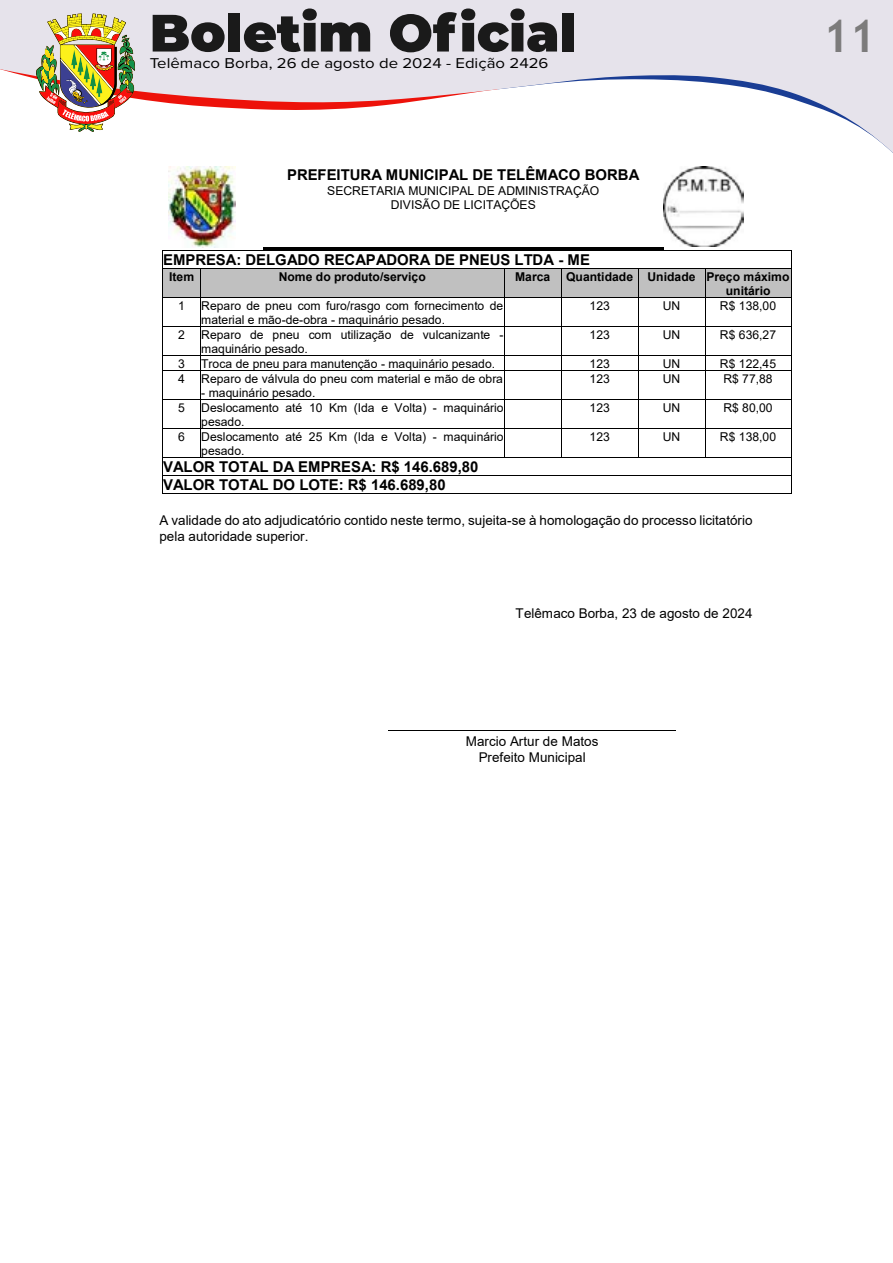
<style>
.page{position:relative;width:893px;height:1263px;background:#fff}
.page>*{position:absolute;margin:0;border:0;box-sizing:border-box;transform-origin:0 0}
.t1{font:700 45px "Trebuchet MS";color:#7c7b7b}
.t2{font:700 14.85px/18.1px "Arial";color:#000}
.t3{font:14.7px "Proxima Nova";color:#000;scale:1.14 1}
.t4{font:13.5px/15.6px "Arial";color:#000}
.t5{font:12.15px/14px "Arial";letter-spacing:.005em;color:#000}
.t6{font:700 12.15px/14.1px "Arial";color:#000}
</style>
<div class="page">
<div style="left:0;top:0;width:893px;height:9px;background:#e6e3eb"></div>
<svg style="left:0;top:9px;width:893px;height:144px"></svg>
<hr style="left:263px;top:247px;width:400px;height:3px;background:#000">
<img style="left:168px;top:166px;width:68px;height:81px">
<img style="left:663px;top:166px;width:80px;height:80px">
<hr style="left:163px;top:250px;width:628px;height:1px;background:#000">
<div style="left:163px;top:269px;width:37px;height:28px;background:#c0c0c0"></div>
<div style="left:201px;top:269px;width:302px;height:28px;background:#c0c0c0"></div>
<div style="left:505px;top:269px;width:56px;height:28px;background:#c0c0c0"></div>
<div style="left:562px;top:269px;width:75px;height:28px;background:#c0c0c0"></div>
<div style="left:639px;top:269px;width:66px;height:28px;background:#c0c0c0"></div>
<div style="left:705px;top:269px;width:86px;height:14px;background:#c0c0c0"></div>
<div style="left:705px;top:283px;width:86px;height:14px;background:#c0c0c0"></div>
<hr style="left:163px;top:268px;width:37px;height:1px;background:#000">
<hr style="left:201px;top:268px;width:303px;height:1px;background:#000">
<hr style="left:505px;top:268px;width:56px;height:1px;background:#000">
<hr style="left:562px;top:268px;width:76px;height:1px;background:#000">
<hr style="left:639px;top:268px;width:66px;height:1px;background:#000">
<hr style="left:705px;top:268px;width:86px;height:1px;background:#000">
<hr style="left:163px;top:297px;width:37px;height:1px;background:#000">
<hr style="left:201px;top:297px;width:303px;height:1px;background:#000">
<hr style="left:505px;top:297px;width:56px;height:1px;background:#000">
<hr style="left:562px;top:297px;width:76px;height:1px;background:#000">
<hr style="left:639px;top:297px;width:66px;height:1px;background:#000">
<hr style="left:705px;top:297px;width:86px;height:1px;background:#000">
<hr style="left:163px;top:326px;width:37px;height:1px;background:#000">
<hr style="left:201px;top:326px;width:303px;height:1px;background:#000">
<hr style="left:505px;top:326px;width:56px;height:1px;background:#000">
<hr style="left:562px;top:326px;width:76px;height:1px;background:#000">
<hr style="left:639px;top:326px;width:66px;height:1px;background:#000">
<hr style="left:705px;top:326px;width:86px;height:1px;background:#000">
<hr style="left:163px;top:355px;width:37px;height:1px;background:#000">
<hr style="left:201px;top:355px;width:303px;height:1px;background:#000">
<hr style="left:505px;top:355px;width:56px;height:1px;background:#000">
<hr style="left:562px;top:355px;width:76px;height:1px;background:#000">
<hr style="left:639px;top:355px;width:66px;height:1px;background:#000">
<hr style="left:705px;top:355px;width:86px;height:1px;background:#000">
<hr style="left:163px;top:370px;width:37px;height:1px;background:#000">
<hr style="left:201px;top:370px;width:303px;height:1px;background:#000">
<hr style="left:505px;top:370px;width:56px;height:1px;background:#000">
<hr style="left:562px;top:370px;width:76px;height:1px;background:#000">
<hr style="left:639px;top:370px;width:66px;height:1px;background:#000">
<hr style="left:705px;top:370px;width:86px;height:1px;background:#000">
<hr style="left:163px;top:399px;width:37px;height:1px;background:#000">
<hr style="left:201px;top:399px;width:303px;height:1px;background:#000">
<hr style="left:505px;top:399px;width:56px;height:1px;background:#000">
<hr style="left:562px;top:399px;width:76px;height:1px;background:#000">
<hr style="left:639px;top:399px;width:66px;height:1px;background:#000">
<hr style="left:705px;top:399px;width:86px;height:1px;background:#000">
<hr style="left:163px;top:428px;width:37px;height:1px;background:#000">
<hr style="left:201px;top:428px;width:303px;height:1px;background:#000">
<hr style="left:505px;top:428px;width:56px;height:1px;background:#000">
<hr style="left:562px;top:428px;width:76px;height:1px;background:#000">
<hr style="left:639px;top:428px;width:66px;height:1px;background:#000">
<hr style="left:705px;top:428px;width:86px;height:1px;background:#000">
<hr style="left:163px;top:457px;width:37px;height:1px;background:#000">
<svg style="left:200px;top:268px;width:1px;height:190px"></svg>
<hr style="left:201px;top:457px;width:303px;height:1px;background:#000">
<svg style="left:504px;top:268px;width:1px;height:190px"></svg>
<hr style="left:505px;top:457px;width:56px;height:1px;background:#000">
<svg style="left:561px;top:268px;width:1px;height:190px"></svg>
<hr style="left:562px;top:457px;width:76px;height:1px;background:#000">
<svg style="left:638px;top:268px;width:1px;height:190px"></svg>
<hr style="left:639px;top:457px;width:66px;height:1px;background:#000">
<svg style="left:705px;top:269px;width:1px;height:188px"></svg>
<hr style="left:705px;top:457px;width:86px;height:1px;background:#000">
<hr style="left:163px;top:475px;width:628px;height:1px;background:#000">
<svg style="left:162px;top:250px;width:2px;height:244px"></svg>
<hr style="left:164px;top:493px;width:627px;height:1px;background:#000">
<svg style="left:791px;top:250px;width:1px;height:244px"></svg>
<hr style="left:389px;top:730px;width:287px;height:1px;background:#000">
<p class="t3" style="left:150px;top:53px;width:351px">Telêmaco Borba, 26 de agosto de 2024 - Edição 2426</p>
<p class="t2" style="left:287px;top:166px;width:354px">PREFEITURA MUNICIPAL DE TELÊMACO BORBA</p>
<p class="t5" style="left:327px;top:183px;width:274px;text-align:center">SECRETARIA MUNICIPAL DE ADMINISTRAÇÃO<br>DIVISÃO DE LICITAÇÕES</p>
<p class="t2" style="left:163px;top:251px;width:428px">EMPRESA: DELGADO RECAPADORA DE PNEUS LTDA - ME</p>
<p class="t6" style="left:169px;top:269px;width:27px">Item</p>
<p class="t6" style="left:279px;top:269px;width:149px">Nome do produto/serviço</p>
<p class="t6" style="left:515px;top:269px;width:37px">Marca</p>
<p class="t6" style="left:726px;top:269px;width:65px;text-indent:-160px">Quantidade Unidade Preço máximo unitário</p>
<p class="t5" style="left:178px;top:298px;width:8px">1</p>
<p class="t5" style="left:201px;top:298px;width:303px">Reparo de pneu com furo/rasgo com fornecimento de material e mão-de-obra - maquinário pesado.</p>
<p class="t5" style="left:589px;top:298px;width:22px">123</p>
<p class="t5" style="left:663px;top:298px;width:19px">UN</p>
<p class="t5" style="left:720px;top:298px;width:58px">R$ 138,00</p>
<p class="t5" style="left:178px;top:327px;width:8px">2</p>
<p class="t5" style="left:201px;top:327px;width:304px">Reparo de pneu com utilização de vulcanizante - maquinário pesado.</p>
<p class="t5" style="left:589px;top:327px;width:22px">123</p>
<p class="t5" style="left:663px;top:327px;width:19px">UN</p>
<p class="t5" style="left:720px;top:327px;width:58px">R$ 636,27</p>
<p class="t5" style="left:178px;top:356px;width:8px">3</p>
<p class="t5" style="left:201px;top:356px;width:295px">Troca de pneu para manutenção - maquinário pesado.</p>
<p class="t5" style="left:589px;top:356px;width:22px">123</p>
<p class="t5" style="left:663px;top:356px;width:19px">UN</p>
<p class="t5" style="left:720px;top:356px;width:58px">R$ 122,45</p>
<p class="t5" style="left:178px;top:371px;width:8px">4</p>
<p class="t5" style="left:201px;top:371px;width:303px">Reparo de válvula do pneu com material e mão de obra</p>
<p class="t5" style="left:201px;top:385px;width:116px">- maquinário pesado.</p>
<p class="t5" style="left:589px;top:371px;width:22px">123</p>
<p class="t5" style="left:663px;top:371px;width:19px">UN</p>
<p class="t5" style="left:723px;top:371px;width:51px">R$ 77,88</p>
<p class="t5" style="left:178px;top:400px;width:8px">5</p>
<p class="t5" style="left:201px;top:400px;width:304px">Deslocamento até 10 Km (Ida e Volta) - maquinário pesado.</p>
<p class="t5" style="left:589px;top:400px;width:22px">123</p>
<p class="t5" style="left:663px;top:400px;width:19px">UN</p>
<p class="t5" style="left:723px;top:400px;width:51px">R$ 80,00</p>
<p class="t5" style="left:178px;top:429px;width:8px">6</p>
<p class="t5" style="left:201px;top:429px;width:304px">Deslocamento até 25 Km (Ida e Volta) - maquinário pesado.</p>
<p class="t5" style="left:589px;top:429px;width:22px">123</p>
<p class="t5" style="left:663px;top:429px;width:19px">UN</p>
<p class="t5" style="left:720px;top:429px;width:58px">R$ 138,00</p>
<p class="t2" style="left:163px;top:458px;width:317px">VALOR TOTAL DA EMPRESA: R$ 146.689,80<br>VALOR TOTAL DO LOTE: R$ 146.689,80</p>
<p class="t4" style="left:159px;top:512px;width:595px">A validade do ato adjudicatório contido neste termo, sujeita-se à homologação do processo licitatório pela autoridade superior.</p>
<p class="t4" style="left:516px;top:606px;width:238px">Telêmaco Borba, 23 de agosto de 2024</p>
<h1 class="t1" style="left:823px;top:8px;width:54px">11</h1>
<p class="t4" style="left:466px;top:734px;width:134px;text-align:center">Marcio Artur de Matos<br>Prefeito Municipal</p>
</div>
